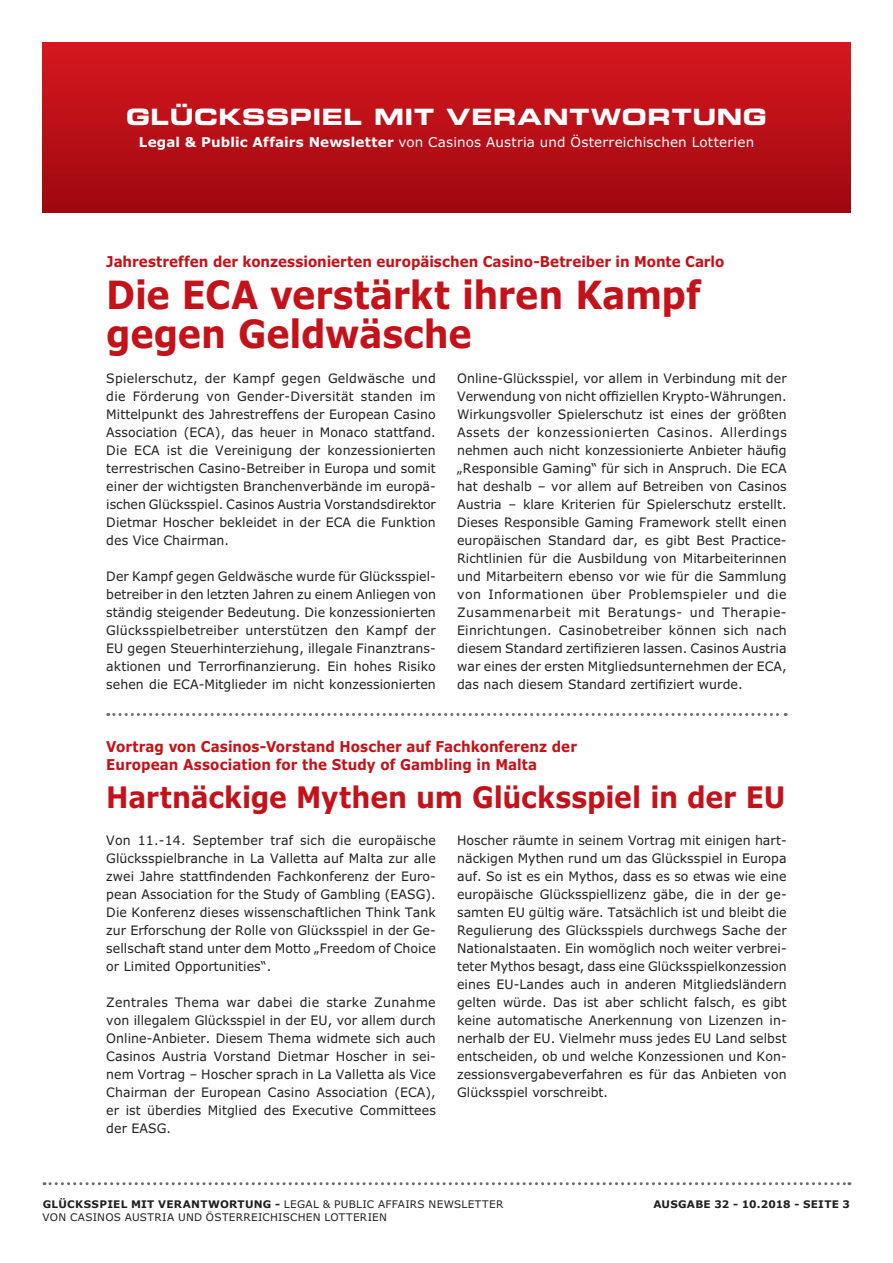
<style>
.page{position:relative;width:893px;height:1263px;background:#fff}
.page>*{position:absolute;margin:0;border:0;box-sizing:border-box;transform-origin:0 0}
.t1{font:700 39px/39px "Verdanski";letter-spacing:-.01em;color:#c4121a;scale:.9 1}
.t2{font:700 29.7px "Verdanski";letter-spacing:-.01em;color:#c4121a;scale:.9 1}
.t3{font:22.5px "Eurostile Bold Extended Two";letter-spacing:.025em;color:#fff}
.t4{font:700 15px/18px "Verdanski";color:#c4121a;scale:.9 1}
.t5{font:13.5px "Verdanski";letter-spacing:.015em;color:#fff}
.t6{font:13.05px/18px "Verdanski";letter-spacing:.005em;color:#231f20;text-align:justify;scale:.96 1}
.t7{font:10.5px/13.5px "Verdanski";letter-spacing:.025em;color:#231f20}
.t8{font:700 10.5px "Verdanski";letter-spacing:.02em;color:#231f20}
.s1{font-weight:700}
</style>
<div class="page">
<div style="left:43px;top:43px;width:807px;height:170px;background:linear-gradient(to bottom,#d71720,#9e080f)"></div>
<svg style="left:44px;top:1182px;width:806px;height:3px"></svg>
<svg style="left:108px;top:713px;width:678px;height:3px"></svg>
<h3 class="t3" style="left:126px;top:101px;width:642px">GLÜCKSSPIEL MIT VERANTWORTUNG</h3>
<p class="t5" style="left:139px;top:134px;width:617px"><span class="s1">Legal &amp; Public Affairs Newsletter</span> von Casinos Austria und Österreichischen Lotterien</p>
<p class="t4" style="left:106px;top:252px;width:688px">Jahrestreffen der konzessionierten europäischen Casino-Betreiber in Monte Carlo</p>
<h1 class="t1" style="left:106px;top:274px;width:662px">Die ECA verstärkt ihren Kampf gegen Geldwäsche</h1>
<p class="t6" style="left:106px;top:369px;width:345px">Spielerschutz, der Kampf gegen Geldwäsche und die Förderung von Gender-Diversität standen im Mittelpunkt des Jahrestreffens der European Casino Association (ECA), das heuer in Monaco stattfand.<br>Die ECA ist die Vereinigung der konzessionierten terrestrischen Casino-Betreiber in Europa und somit einer der wichtigsten Branchenverbände im europä&shy;ischen Glücksspiel. Casinos Austria Vorstandsdirektor Dietmar Hoscher bekleidet in der ECA die Funktion des Vice Chairman.</p>
<p class="t6" style="left:106px;top:567px;width:345px">Der Kampf gegen Geldwäsche wurde für Glücksspiel&shy;betreiber in den letzten Jahren zu einem Anliegen von ständig steigender Bedeutung. Die konzessionierten Glücksspielbetreiber unterstützen den Kampf der EU gegen Steuerhinterziehung, illegale Finanztrans&shy;aktionen und Terrorfinanzierung. Ein hohes Risiko sehen die ECA-Mitglieder im nicht konzessionierten</p>
<p class="t6" style="left:457px;top:369px;width:345px">Online-Glücksspiel, vor allem in Verbindung mit der Verwendung von nicht offiziellen Krypto-Währungen.<br>Wirkungsvoller Spielerschutz ist eines der größten Assets der konzessionierten Casinos. Allerdings nehmen auch nicht konzessionierte Anbieter häufig „Responsible Gaming“ für sich in Anspruch. Die ECA hat deshalb – vor allem auf Betreiben von Casinos Austria – klare Kriterien für Spielerschutz erstellt.<br>Dieses Responsible Gaming Framework stellt einen europäischen Standard dar, es gibt Best Practice-Richtlinien für die Ausbildung von Mitarbeiterinnen und Mitarbeitern ebenso vor wie für die Sammlung von Informationen über Problemspieler und die Zusammenarbeit mit Beratungs- und Therapie-Einrichtungen. Casinobetreiber können sich nach diesem Standard zertifizieren lassen. Casinos Austria war eines der ersten Mitgliedsunternehmen der ECA, das nach diesem Standard zertifiziert wurde.</p>
<p class="t4" style="left:106px;top:737px;width:525px">Vortrag von Casinos-Vorstand Hoscher auf Fachkonferenz der<br>European Association for the Study of Gambling in Malta</p>
<h2 class="t2" style="left:106px;top:778px;width:756px">Hartnäckige Mythen um Glücksspiel in der EU</h2>
<p class="t6" style="left:106px;top:830px;width:345px">Von 11.-14. September traf sich die europäische Glücksspielbranche in La Valletta auf Malta zur alle zwei Jahre stattfindenden Fachkonferenz der Euro&shy;pean Association for the Study of Gambling (EASG).<br>Die Konferenz dieses wissenschaftlichen Think Tank zur Erforschung der Rolle von Glücksspiel in der Ge&shy;sellschaft stand unter dem Motto „Freedom of Choice or Limited Opportunities“.</p>
<p class="t6" style="left:106px;top:992px;width:345px">Zentrales Thema war dabei die starke Zunahme von illegalem Glücksspiel in der EU, vor allem durch Online-Anbieter. Diesem Thema widmete sich auch Casinos Austria Vorstand Dietmar Hoscher in sei&shy;nem Vortrag – Hoscher sprach in La Valletta als Vice Chairman der European Casino Association (ECA), er ist überdies Mitglied des Executive Committees der EASG.</p>
<p class="t6" style="left:457px;top:830px;width:345px">Hoscher räumte in seinem Vortrag mit einigen hart&shy;näckigen Mythen rund um das Glücksspiel in Europa auf. So ist es ein Mythos, dass es so etwas wie eine europäische Glücksspiellizenz gäbe, die in der ge&shy;samten EU gültig wäre. Tatsächlich ist und bleibt die Regulierung des Glücksspiels durchwegs Sache der Nationalstaaten. Ein womöglich noch weiter verbrei&shy;teter Mythos besagt, dass eine Glücksspielkonzession eines EU-Landes auch in anderen Mitgliedsländern gelten würde. Das ist aber schlicht falsch, es gibt keine automatische Anerkennung von Lizenzen in&shy;nerhalb der EU. Vielmehr muss jedes EU Land selbst entscheiden, ob und welche Konzessionen und Kon&shy;zessionsvergabeverfahren es für das Anbieten von Glücksspiel vorschreibt.</p>
<p class="t7" style="left:43px;top:1197px;width:462px"><span class="s1">GLÜCKSSPIEL MIT VERANTWORTUNG -</span> LEGAL &amp; PUBLIC AFFAIRS NEWSLETTER<br>VON CASINOS AUSTRIA UND ÖSTERREICHISCHEN LOTTERIEN</p>
<p class="t8" style="left:653px;top:1197px;width:198px">AUSGABE 32 - 10.2018 - SEITE 3</p>
</div>
